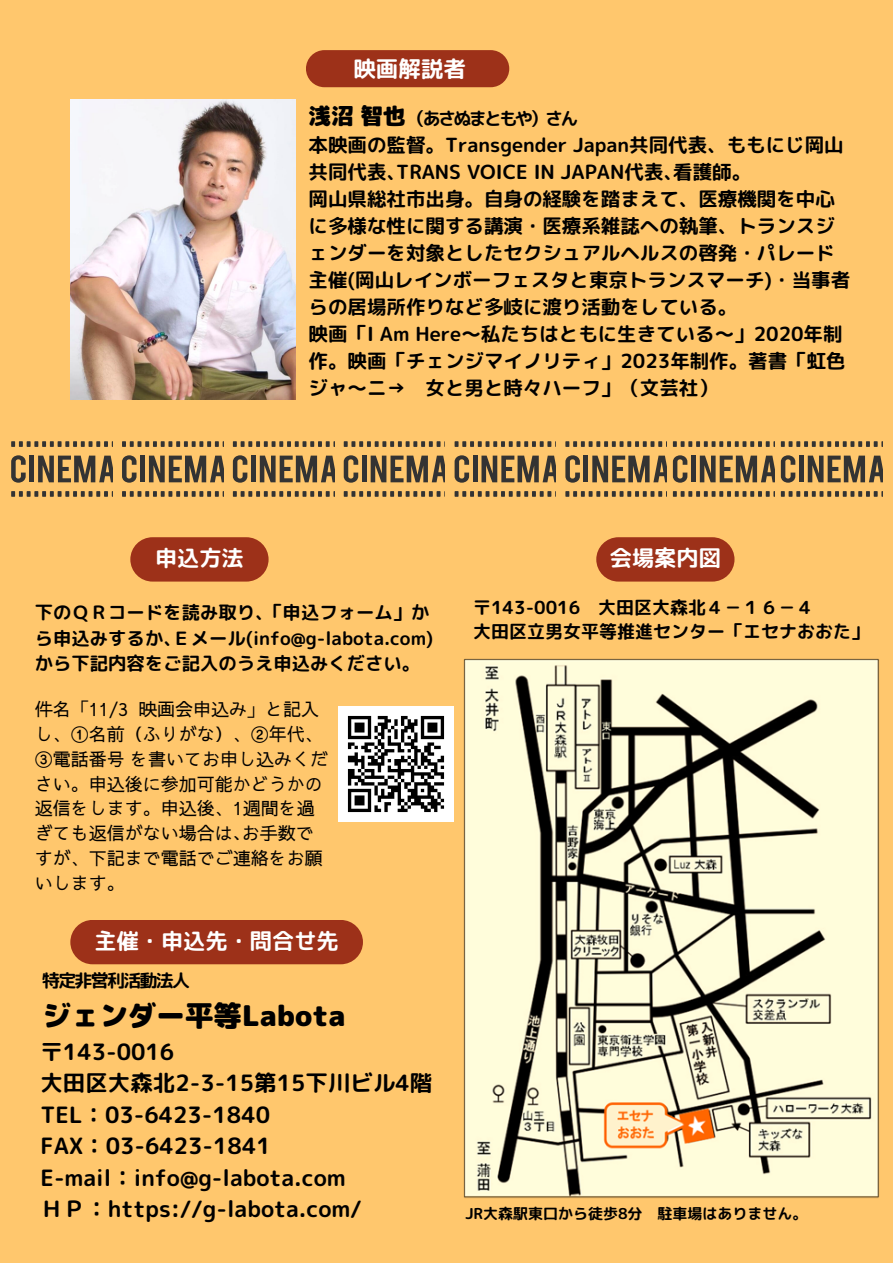
<style>
.page{position:relative;width:893px;height:1264px;background:#fff}
.page>*{position:absolute;margin:0;border:0;box-sizing:border-box;transform-origin:0 0}
.t1{font:28.5px "rounded mplus 1 p black";color:#000}
.t2{font:22.5px "rounded mplus 1 p bold";color:#000}
.t3{font:22.5px "rounded mplus 1 p bold";color:#fff}
.t4{font:22.5px "rounded mplus 1 p black";color:#000}
.t5{font:22.2px "rounded mplus 1 p bold";color:#fff}
.t6{font:19.5px/27px "rounded mplus 1 p bold";color:#000}
.t7{font:18.3px/25.2px "rounded mplus 1 p bold";color:#000}
.t8{font:500 18px/24.8px "Sawarabi Gothic";color:#000}
.t9{font:18px "rounded mplus 1 p bold";color:#000}
.t10{font:18px "rounded mplus 1 p bold";letter-spacing:-.15em;color:#000}
.t11{font:18px "rounded mplus 1 p bold";letter-spacing:-.095em;color:#000}
.t12{font:15px "rounded mplus 1 p bold";color:#000}
</style>
<div class="page">
<div style="left:0;top:0;width:892px;height:1262px;background:#ffc76d"></div>
<img style="left:70px;top:100px;width:225px;height:300px">
<img style="left:463px;top:659px;width:416px;height:539px">
<div style="left:306px;top:50px;width:203px;height:37px;background:#9d3119;border-radius:19px"></div>
<div style="left:596px;top:537px;width:138px;height:44px;background:#9d3119;border-radius:22px"></div>
<svg style="left:11px;top:441px;width:102px;height:6px"></svg>
<svg style="left:11px;top:491px;width:102px;height:6px"></svg>
<svg style="left:11px;top:455px;width:15px;height:27px"></svg>
<div style="left:29px;top:455px;width:5px;height:27px;background:#333"></div>
<svg style="left:38px;top:455px;width:74px;height:27px"></svg>
<svg style="left:122px;top:441px;width:101px;height:6px"></svg>
<svg style="left:122px;top:491px;width:101px;height:6px"></svg>
<svg style="left:122px;top:455px;width:14px;height:27px"></svg>
<div style="left:140px;top:455px;width:5px;height:27px;background:#333"></div>
<svg style="left:149px;top:455px;width:74px;height:27px"></svg>
<svg style="left:233px;top:441px;width:101px;height:6px"></svg>
<svg style="left:233px;top:491px;width:101px;height:6px"></svg>
<svg style="left:233px;top:455px;width:14px;height:27px"></svg>
<div style="left:251px;top:455px;width:5px;height:27px;background:#333"></div>
<svg style="left:260px;top:455px;width:74px;height:27px"></svg>
<svg style="left:344px;top:441px;width:101px;height:6px"></svg>
<svg style="left:344px;top:491px;width:101px;height:6px"></svg>
<svg style="left:344px;top:455px;width:14px;height:27px"></svg>
<hr style="left:362px;top:455px;width:4px;height:27px;background:#333">
<svg style="left:370px;top:455px;width:75px;height:27px"></svg>
<svg style="left:454px;top:441px;width:102px;height:6px"></svg>
<svg style="left:454px;top:491px;width:102px;height:6px"></svg>
<svg style="left:454px;top:455px;width:15px;height:27px"></svg>
<hr style="left:473px;top:455px;width:4px;height:27px;background:#333">
<svg style="left:481px;top:455px;width:74px;height:27px"></svg>
<svg style="left:672px;top:455px;width:15px;height:27px"></svg>
<hr style="left:691px;top:455px;width:4px;height:27px;background:#333">
<svg style="left:699px;top:455px;width:75px;height:27px"></svg>
<svg style="left:565px;top:441px;width:209px;height:6px"></svg>
<svg style="left:565px;top:491px;width:209px;height:6px"></svg>
<svg style="left:565px;top:455px;width:15px;height:27px"></svg>
<div style="left:583px;top:455px;width:5px;height:27px;background:#333"></div>
<svg style="left:592px;top:455px;width:74px;height:27px"></svg>
<svg style="left:780px;top:441px;width:102px;height:6px"></svg>
<svg style="left:780px;top:491px;width:102px;height:6px"></svg>
<svg style="left:780px;top:455px;width:15px;height:27px"></svg>
<hr style="left:799px;top:455px;width:4px;height:27px;background:#333">
<svg style="left:807px;top:455px;width:75px;height:27px"></svg>
<div style="left:130px;top:537px;width:138px;height:44px;background:#9d3119;border-radius:22px"></div>
<div style="left:70px;top:919px;width:293px;height:45px;background:#9d3119;border-radius:22px"></div>
<img style="left:338px;top:707px;width:115px;height:114px">
<p class="t3" style="left:353px;top:52px;width:114px">映画解説者</p>
<p class="t10" style="left:407px;top:106px;width:172px">（あさぬまともや）さん</p>
<p class="t4" style="left:308px;top:100px;width:99px">浅沼智也</p>
<p class="t6" style="left:308px;top:131px;width:536px">本映画の監督。Transgender Japan共同代表、ももにじ岡山共同代表､TRANS VOICE IN JAPAN代表､看護師。</p>
<p class="t6" style="left:308px;top:185px;width:543px">岡山県総社市出身。自身の経験を踏まえて、医療機関を中心に多様な性に関する講演・医療系雑誌への執筆、トランスジェンダーを対象としたセクシュアルヘルスの啓発・パレード主催(岡山レインボーフェスタと東京トランスマーチ)・当事者らの居場所作りなど多岐に渡り活動をしている。</p>
<p class="t6" style="left:308px;top:320px;width:538px">映画「I Am Here〜私たちはともに生きている〜」2020年制作。映画「チェンジマイノリティ」2023年制作。著書「虹色ジャ～ニ→ 女と男と時々ハーフ」（文芸社）</p>
<p class="t5" style="left:155px;top:542px;width:90px">申込方法</p>
<p class="t7" style="left:35px;top:600px;width:400px">下のＱＲコードを読み取り､「申込フォーム」から申込みするか､Ｅメール(info@g-labota.com)</p>
<p class="t7" style="left:35px;top:650px;width:387px">から下記内容をご記入のうえ申込みください。</p>
<p class="t8" style="left:35px;top:698px;width:295px">件名「11/3 映画会申込み」と記入し、①名前（ふりがな）、②年代、<br>③電話番号を書いてお申し込みください。申込後に参加可能かどうかの返信をします。申込後、1週間を過ぎても返信がない場合は､お手数ですが、下記まで電話でご連絡をお願いします。</p>
<p class="t5" style="left:94px;top:925px;width:246px">主催・申込先・問合せ先</p>
<p class="t11" style="left:42px;top:967px;width:149px">特定非営利活動法人</p>
<p class="t1" style="left:43px;top:995px;width:304px">ジェンダー平等Labota</p>
<p class="t2" style="left:40px;top:1035px;width:135px">〒143-0016</p>
<p class="t2" style="left:40px;top:1066px;width:393px">大田区大森北2-3-15第15下川ビル4階</p>
<p class="t2" style="left:40px;top:1098px;width:231px">TEL：03-6423-1840</p>
<p class="t2" style="left:40px;top:1129px;width:232px">FAX：03-6423-1841</p>
<p class="t2" style="left:40px;top:1161px;width:307px">E-mail：info@g-labota.com</p>
<p class="t2" style="left:40px;top:1192px;width:323px">ＨＰ：https://g-labota.com/</p>
<p class="t5" style="left:609px;top:542px;width:113px">会場案内図</p>
<p class="t9" style="left:473px;top:594px;width:342px">〒143-0016 大田区大森北４－１６－４</p>
<p class="t9" style="left:473px;top:619px;width:397px">大田区立男女平等推進センター「エセナおおた」</p>
<p class="t12" style="left:465px;top:1202px;width:343px">JR大森駅東口から徒歩8分 駐車場はありません。</p>
</div>
